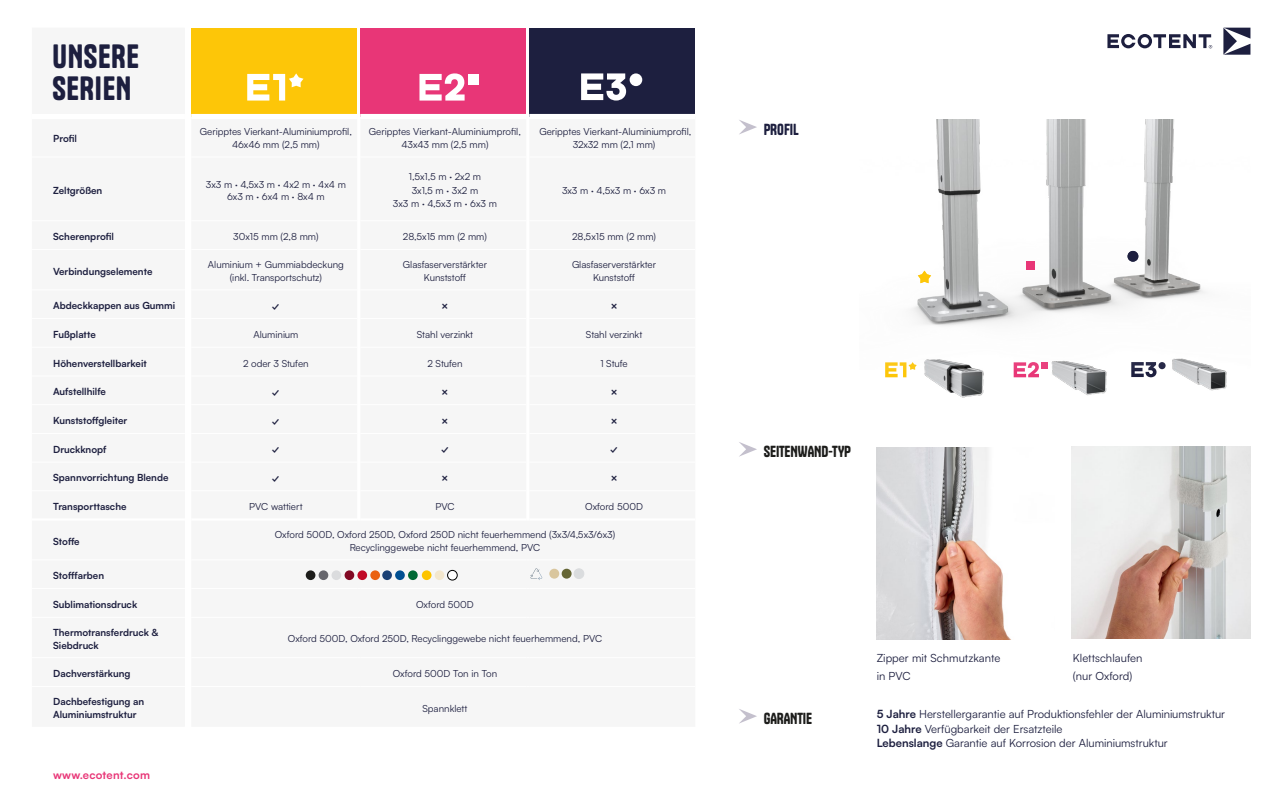
<style>
.page{position:relative;width:1276px;height:808px;background:#fff}
.page>*{position:absolute;margin:0;border:0;box-sizing:border-box;transform-origin:0 0}
.t1{font:31.5px/31.5px "Tanker";letter-spacing:.02em;color:#1d1f3f}
.t2{font:15px "Tanker";letter-spacing:-.005em;color:#1d1d1b}
.t3{font:15px "Tanker";color:#1d1f3f}
.t4{font:11.25px/18px "Satoshi";color:#1d1f3f}
.t5{font:700 11.25px "Satoshi";color:#1d1f3f}
.t6{font:700 11.25px "Satoshi";letter-spacing:.02em;color:#e83677}
.t7{font:9.75px/13.5px "Satoshi";color:#1d1f3f;text-align:center}
.t8{font:700 9.75px/13.5px "Satoshi";color:#1d1f3f}
.s1{font-weight:700}
</style>
<div class="page">
<div style="left:191px;top:28px;width:166px;height:89px;background:#fdc608"></div>
<div style="left:360px;top:28px;width:166px;height:89px;background:#e83677"></div>
<div style="left:529px;top:28px;width:166px;height:89px;background:#1d1f3f"></div>
<div style="left:191px;top:114px;width:166px;height:5px;background:#fff"></div>
<div style="left:360px;top:114px;width:166px;height:5px;background:#fff"></div>
<div style="left:529px;top:114px;width:166px;height:5px;background:#fff"></div>
<div style="left:447px;top:570px;width:10px;height:10px;border:1px solid #000;border-radius:50%"></div>
<div style="left:435px;top:570px;width:9px;height:10px;background:#f3e7ce;border-radius:50%"></div>
<div style="left:422px;top:570px;width:9px;height:10px;background:#fdc400;border-radius:50%"></div>
<div style="left:370px;top:570px;width:10px;height:10px;background:#ea6212;border-radius:50%"></div>
<div style="left:357px;top:570px;width:10px;height:10px;background:#c10a27;border-radius:50%"></div>
<div style="left:344px;top:570px;width:10px;height:10px;background:#820924;border-radius:50%"></div>
<div style="left:395px;top:570px;width:10px;height:10px;background:#005092;border-radius:50%"></div>
<div style="left:382px;top:570px;width:10px;height:10px;background:#1b4175;border-radius:50%"></div>
<div style="left:331px;top:570px;width:10px;height:10px;background:#dbdcde;border-radius:50%"></div>
<div style="left:319px;top:570px;width:9px;height:10px;background:#67676d;border-radius:50%"></div>
<div style="left:306px;top:570px;width:9px;height:10px;background:#1d1d1b;border-radius:50%"></div>
<div style="left:408px;top:570px;width:10px;height:10px;background:#006935;border-radius:50%"></div>
<div style="left:549px;top:569px;width:10px;height:10px;background:#d9c69e;border-radius:50%"></div>
<div style="left:561px;top:569px;width:10px;height:10px;background:#656635;border-radius:50%"></div>
<div style="left:574px;top:568px;width:10px;height:11px;background:#dadcde;border:1px solid #dadcde;border-radius:50%"></div>
<svg style="left:530px;top:568px;width:12px;height:12px"></svg>
<svg style="left:247px;top:73px;width:56px;height:28px"></svg>
<svg style="left:419px;top:73px;width:45px;height:28px"></svg>
<div style="left:468px;top:74px;width:11px;height:11px;background:#fff"></div>
<svg style="left:581px;top:73px;width:45px;height:28px"></svg>
<div style="left:629px;top:73px;width:13px;height:13px;background:#fff;border-radius:50%"></div>
<svg style="left:739px;top:120px;width:18px;height:15px"></svg>
<svg style="left:739px;top:709px;width:18px;height:15px"></svg>
<svg style="left:739px;top:442px;width:18px;height:15px"></svg>
<img style="left:876px;top:447px;width:135px;height:193px">
<img style="left:1071px;top:446px;width:179px;height:193px">
<svg style="left:885px;top:370px;width:13px;height:7px"></svg>
<svg style="left:1015px;top:370px;width:16px;height:7px"></svg>
<svg style="left:1135px;top:370px;width:19px;height:7px"></svg>
<img style="left:885px;top:119px;width:321px;height:251px">
<svg style="left:917px;top:271px;width:14px;height:12px"></svg>
<div style="left:1026px;top:262px;width:8px;height:8px;background:#e83677"></div>
<div style="left:1127px;top:251px;width:11px;height:11px;background:#1d1f3f;border-radius:50%"></div>
<img style="left:900px;top:335px;width:115px;height:63px">
<img style="left:1031px;top:339px;width:104px;height:57px">
<img style="left:1154px;top:337px;width:73px;height:54px">
<svg style="left:1107px;top:34px;width:105px;height:14px"></svg>
<svg style="left:1223px;top:28px;width:27px;height:27px"></svg>
<h1 class="t1" style="left:52px;top:41px;width:88px">UNSERE<br>SERIEN</h1>
<p class="t8" style="left:53px;top:131px;width:25px">Profil</p>
<p class="t7" style="left:200px;top:124px;width:153px">Geripptes Vierkant-Aluminiumprofil,<br>46x46 mm (2,5 mm)</p>
<p class="t7" style="left:369px;top:124px;width:153px">Geripptes Vierkant-Aluminiumprofil,<br>43x43 mm (2,5 mm)</p>
<p class="t7" style="left:539px;top:124px;width:153px">Geripptes Vierkant-Aluminiumprofil,<br>32x32 mm (2,1 mm)</p>
<p class="t8" style="left:53px;top:183px;width:51px">Zeltgrößen</p>
<p class="t7" style="left:206px;top:178px;width:141px;line-height:11.7px">3x3 m · 4,5x3 m · 4x2 m · 4x4 m<br>6x3 m · 6x4 m · 8x4 m</p>
<p class="t7" style="left:393px;top:170px;width:106px">1,5x1,5 m · 2x2 m<br>3x1,5 m · 3x2 m<br>3x3 m · 4,5x3 m · 6x3 m</p>
<p class="t7" style="left:562px;top:183px;width:106px">3x3 m · 4,5x3 m · 6x3 m</p>
<p class="t8" style="left:53px;top:229px;width:62px">Scherenprofil</p>
<p class="t7" style="left:233px;top:229px;width:87px">30x15 mm (2,8 mm)</p>
<p class="t7" style="left:403px;top:229px;width:86px">28,5x15 mm (2 mm)</p>
<p class="t7" style="left:572px;top:229px;width:86px">28,5x15 mm (2 mm)</p>
<p class="t8" style="left:53px;top:264px;width:101px">Verbindungselemente</p>
<p class="t7" style="left:208px;top:257px;width:137px">Aluminium + Gummiabdeckung (inkl. Transportschutz)</p>
<p class="t7" style="left:403px;top:257px;width:86px">Glasfaserverstärkter<br>Kunststoff</p>
<p class="t7" style="left:572px;top:257px;width:86px">Glasfaserverstärkter<br>Kunststoff</p>
<p class="t8" style="left:53px;top:298px;width:124px">Abdeckkappen aus Gummi</p>
<p class="t5" style="left:272px;top:298px;width:9px">✓</p>
<p class="t5" style="left:441px;top:298px;width:9px">×</p>
<p class="t5" style="left:610px;top:298px;width:9px">×</p>
<p class="t8" style="left:53px;top:327px;width:44px">Fußplatte</p>
<p class="t7" style="left:253px;top:327px;width:46px">Aluminium</p>
<p class="t7" style="left:417px;top:327px;width:58px">Stahl verzinkt</p>
<p class="t7" style="left:586px;top:327px;width:58px">Stahl verzinkt</p>
<p class="t8" style="left:53px;top:356px;width:95px">Höhenverstellbarkeit</p>
<p class="t7" style="left:243px;top:356px;width:67px">2 oder 3 Stufen</p>
<p class="t7" style="left:427px;top:356px;width:37px">2 Stufen</p>
<p class="t7" style="left:600px;top:356px;width:29px">1 Stufe</p>
<p class="t8" style="left:53px;top:384px;width:54px">Aufstellhilfe</p>
<p class="t5" style="left:272px;top:384px;width:9px">✓</p>
<p class="t5" style="left:441px;top:384px;width:9px">×</p>
<p class="t5" style="left:610px;top:384px;width:9px">×</p>
<p class="t8" style="left:53px;top:413px;width:76px">Kunststoffgleiter</p>
<p class="t5" style="left:272px;top:412px;width:9px">✓</p>
<p class="t5" style="left:441px;top:412px;width:9px">×</p>
<p class="t5" style="left:610px;top:412px;width:9px">×</p>
<p class="t8" style="left:53px;top:442px;width:55px">Druckknopf</p>
<p class="t5" style="left:272px;top:441px;width:9px">✓</p>
<p class="t5" style="left:441px;top:441px;width:9px">✓</p>
<p class="t5" style="left:610px;top:441px;width:9px">✓</p>
<p class="t8" style="left:53px;top:470px;width:117px">Spannvorrichtung Blende</p>
<p class="t5" style="left:272px;top:470px;width:9px">✓</p>
<p class="t5" style="left:441px;top:470px;width:9px">×</p>
<p class="t5" style="left:610px;top:470px;width:9px">×</p>
<p class="t8" style="left:53px;top:499px;width:75px">Transporttasche</p>
<p class="t7" style="left:249px;top:499px;width:55px">PVC wattiert</p>
<p class="t7" style="left:435px;top:499px;width:21px">PVC</p>
<p class="t7" style="left:585px;top:499px;width:59px">Oxford 500D</p>
<p class="t8" style="left:53px;top:534px;width:28px">Stoffe</p>
<p class="t7" style="left:275px;top:527px;width:342px">Oxford 500D, Oxford 250D, Oxford 250D nicht feuerhemmend (3x3/4,5x3/6x3)<br>Recyclinggewebe nicht feuerhemmend, PVC</p>
<p class="t8" style="left:53px;top:568px;width:52px">Stofffarben</p>
<p class="t8" style="left:53px;top:597px;width:86px">Sublimationsdruck</p>
<p class="t7" style="left:416px;top:597px;width:59px">Oxford 500D</p>
<p class="t8" style="left:53px;top:625px;width:107px">Thermotransferdruck &amp;<br>Siebdruck</p>
<p class="t7" style="left:288px;top:632px;width:316px">Oxford 500D, Oxford 250D, Recyclinggewebe nicht feuerhemmend, PVC</p>
<p class="t8" style="left:53px;top:666px;width:79px">Dachverstärkung</p>
<p class="t7" style="left:393px;top:666px;width:106px">Oxford 500D Ton in Ton</p>
<p class="t8" style="left:53px;top:694px;width:93px">Dachbefestigung an<br>Aluminiumstruktur</p>
<p class="t7" style="left:422px;top:701px;width:47px">Spannklett</p>
<p class="t6" style="left:53px;top:767px;width:98px">www.ecotent.com</p>
<h2 class="t3" style="left:763px;top:120px;width:36px">PROFIL</h2>
<h2 class="t2" style="left:763px;top:442px;width:89px">SEITENWAND-TYP</h2>
<h2 class="t2" style="left:763px;top:709px;width:50px">GARANTIE</h2>
<p class="t4" style="left:876px;top:649px;width:125px">Zipper mit Schmutzkante in PVC</p>
<p class="t4" style="left:1073px;top:649px;width:71px">Klettschlaufen (nur Oxford)</p>
<p class="t4" style="left:876px;top:707px;width:350px;line-height:14.2px"><span class="s1">5 Jahre</span> Herstellergarantie auf Produktionsfehler der Aluminiumstruktur<br><span class="s1">10 Jahre</span> Verfügbarkeit der Ersatzteile<br><span class="s1">Lebenslange</span> Garantie auf Korrosion der Aluminiumstruktur</p>
</div>
